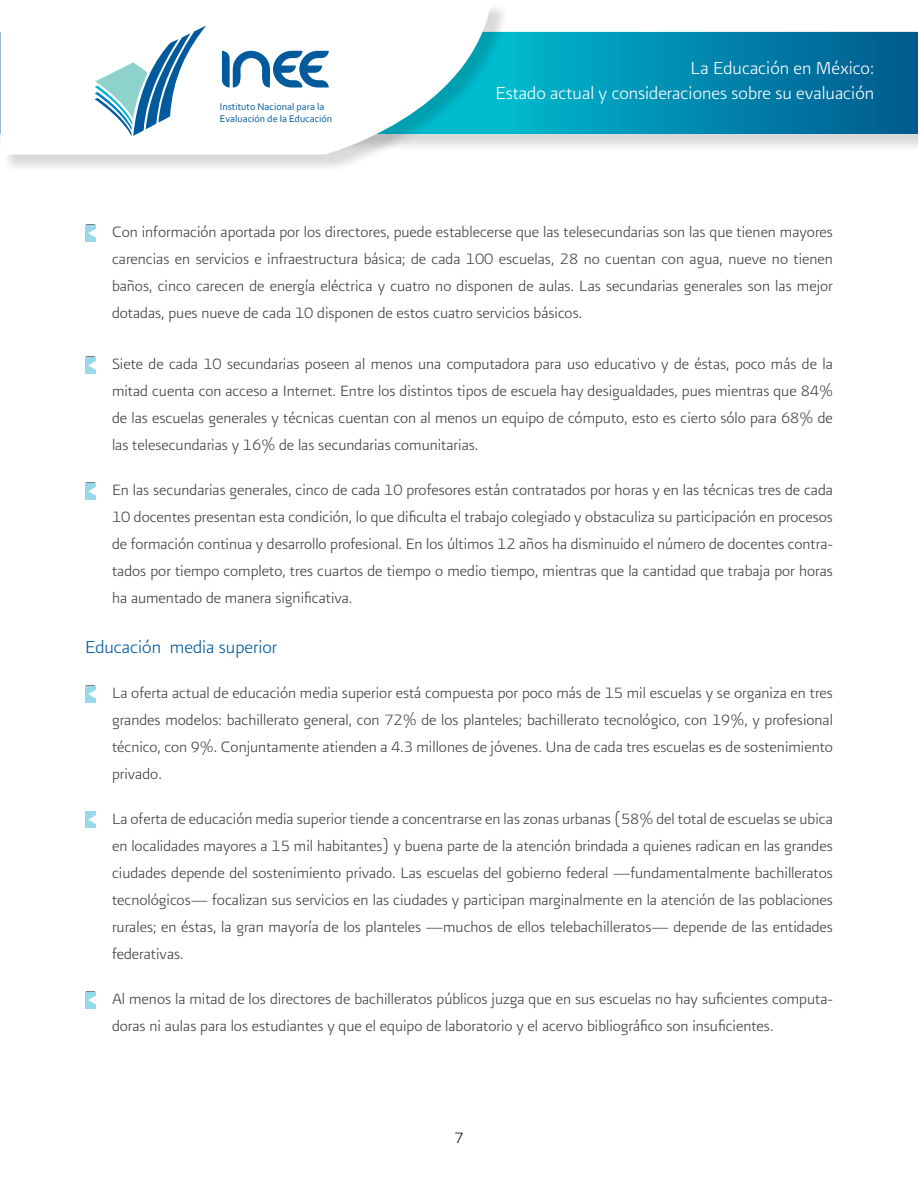
<style>
.page{position:relative;width:918px;height:1188px;background:#fff}
.page>*{position:absolute;margin:0;border:0;box-sizing:border-box;transform-origin:0 0}
.t1{font:21px/25.2px "Presidencia Fina CC";color:#fff;text-align:right}
.t2{font:21px "Presidencia Fina";color:#005a9c}
.t3{font:18px/27px "Presidencia Fina";color:#414042;text-align:justify}
.t4{font:18px "Presidencia Fina";color:#000}
.t5{font:10.2px "Corbel";color:#005a9c}
.t6{font:10.05px "Corbel";color:#005a9c}
</style>
<div class="page">
<div style="left:11px;top:34px;width:907px;height:118px;background:#000;opacity:.15"></div>
<svg style="left:510px;top:32px;width:408px;height:102px;background:#0087ad"></svg>
<div style="left:3px;top:2px;width:507px;height:171px;background:#000;opacity:.15"></div>
<svg style="left:0;top:2px;width:492px;height:152px"></svg>
<svg style="left:95px;top:26px;width:111px;height:110px"></svg>
<svg style="left:222px;top:48px;width:107px;height:40px"></svg>
<div style="left:85px;top:225px;width:10px;height:17px;background:#97d8e9"></div>
<div style="left:85px;top:357px;width:10px;height:17px;background:#97d8e9"></div>
<div style="left:85px;top:483px;width:10px;height:17px;background:#97d8e9"></div>
<div style="left:85px;top:686px;width:10px;height:16px;background:#97d8e9"></div>
<div style="left:85px;top:811px;width:10px;height:17px;background:#97d8e9"></div>
<div style="left:85px;top:992px;width:10px;height:16px;background:#97d8e9"></div>
<svg style="left:88px;top:228px;width:8px;height:10px"></svg>
<svg style="left:88px;top:360px;width:8px;height:11px"></svg>
<svg style="left:88px;top:486px;width:8px;height:10px"></svg>
<svg style="left:88px;top:689px;width:8px;height:10px"></svg>
<svg style="left:88px;top:814px;width:8px;height:11px"></svg>
<svg style="left:88px;top:995px;width:8px;height:10px"></svg>
<p class="t5" style="left:220px;top:100px;width:106px">Instituto Nacional para la</p>
<p class="t6" style="left:220px;top:112px;width:114px">Evaluación de la Educación</p>
<p class="t1" style="left:495px;top:55px;width:380px">La Educación en México:<br>Estado actual y consideraciones sobre su evaluación</p>
<p class="t3" style="left:112px;top:218px;width:723px;text-indent:-27px">• Con información aportada por los directores, puede establecerse que las telesecundarias son las que tienen mayores carencias en servicios e infraestructura básica; de cada 100 escuelas, 28 no cuentan con agua, nueve no tienen baños, cinco carecen de energía eléctrica y cuatro no disponen de aulas. Las secundarias generales son las mejor dotadas, pues nueve de cada 10 disponen de estos cuatro servicios básicos.</p>
<p class="t3" style="left:112px;top:350px;width:723px;text-indent:-27px">• Siete de cada 10 secundarias poseen al menos una computadora para uso educativo y de éstas, poco más de la mitad cuenta con acceso a Internet. Entre los distintos tipos de escuela hay desigualdades, pues mientras que 84% de las escuelas generales y técnicas cuentan con al menos un equipo de cómputo, esto es cierto sólo para 68% de las telesecundarias y 16% de las secundarias comunitarias.</p>
<p class="t3" style="left:112px;top:476px;width:723px;text-indent:-27px">• En las secundarias generales, cinco de cada 10 profesores están contratados por horas y en las técnicas tres de cada 10 docentes presentan esta condición, lo que dificulta el trabajo colegiado y obstaculiza su participación en procesos de formación continua y desarrollo profesional. En los últimos 12 años ha disminuido el número de docentes contra&shy;tados por tiempo completo, tres cuartos de tiempo o medio tiempo, mientras que la cantidad que trabaja por horas ha aumentado de manera significativa.</p>
<p class="t2" style="left:85px;top:635px;width:194px">Educación media superior</p>
<p class="t3" style="left:112px;top:679px;width:723px;text-indent:-27px">• La oferta actual de educación media superior está compuesta por poco más de 15 mil escuelas y se organiza en tres grandes modelos: bachillerato general, con 72% de los planteles; bachillerato tecnológico, con 19%, y profesional técnico, con 9%. Conjuntamente atienden a 4.3 millones de jóvenes. Una de cada tres escuelas es de sostenimiento privado.</p>
<p class="t3" style="left:112px;top:805px;width:723px;text-indent:-27px">• La oferta de educación media superior tiende a concentrarse en las zonas urbanas (58% del total de escuelas se ubica en localidades mayores a 15 mil habitantes) y buena parte de la atención brindada a quienes radican en las grandes ciudades depende del sostenimiento privado. Las escuelas del gobierno federal —fundamentalmente bachilleratos tecnológicos— focalizan sus servicios en las ciudades y participan marginalmente en la atención de las poblaciones rurales; en éstas, la gran mayoría de los planteles —muchos de ellos telebachilleratos— depende de las entidades federativas.</p>
<p class="t3" style="left:112px;top:985px;width:722px;text-indent:-27px">• Al menos la mitad de los directores de bachilleratos públicos juzga que en sus escuelas no hay suficientes computa&shy;doras ni aulas para los estudiantes y que el equipo de laboratorio y el acervo bibliográfico son insuficientes.</p>
<p class="t4" style="left:454px;top:1128px;width:11px">7</p>
</div>
